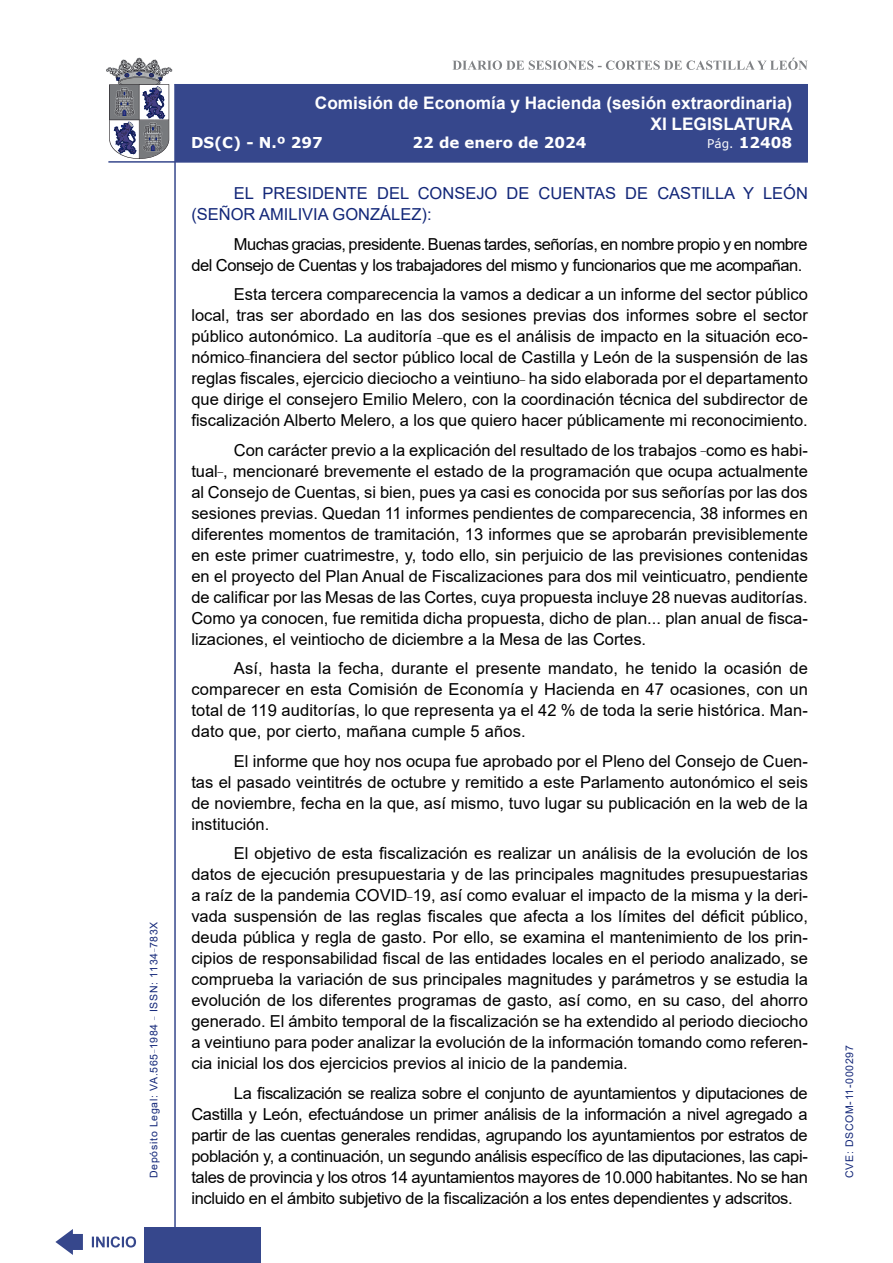
<style>
.page{position:relative;width:893px;height:1263px;background:#fff}
.page>*{position:absolute;margin:0;border:0;box-sizing:border-box;transform-origin:0 0}
.t1{font:700 17.25px/20.7px "Arial";color:#fff;text-align:right}
.t2{font:16.5px/21px "Arial";color:#000;text-align:justify}
.t3{font:16.5px/21px "Arial";letter-spacing:-.03em;color:#000}
.Orador{font:16.5px/21px "Arial";color:#122678}
.t4{font:700 15px "Verdana";color:#fff}
.t5{font:10.5px "Arial";letter-spacing:.065em;color:#122678}
.s1{font-weight:400;font-size:12px}
</style>
<div class="page">
<svg style="left:452px;top:58px;width:356px;height:12px"></svg>
<hr style="left:174px;top:84px;width:2px;height:1179px;background:#36478c">
<div style="left:144px;top:1227px;width:117px;height:36px;background:#36478c"></div>
<div style="left:175px;top:84px;width:633px;height:78px;background:#36478c"></div>
<hr style="left:108px;top:161px;width:700px;height:2px;background:#36478c">
<svg style="left:92px;top:1236px;width:44px;height:11px"></svg>
<svg style="left:55px;top:1229px;width:28px;height:26px"></svg>
<svg style="left:106px;top:58px;width:66px;height:101px"></svg>
<p class="t5" style="left:146px;top:1178px;width:258px;rotate:-90deg">Depósito Legal: VA.565<sup>_</sup>1984 <sup>_</sup> ISSN: 1134<sup>_</sup>783X</p>
<p class="t1" style="left:315px;top:93px;width:480px">Comisión de Economía y Hacienda (sesión extraordinaria)<br>XI LEGISLATURA</p>
<p class="t4" style="left:191px;top:132px;width:133px">DS(C) - N.º 297</p>
<p class="t4" style="left:413px;top:132px;width:175px">22 de enero de 2024</p>
<p class="t4" style="left:707px;top:132px;width:86px"><span class="s1">Pág.</span> 12408</p>
<p class="Orador" style="left:191px;top:183px;width:618px;text-indent:43px">EL PRESIDENTE DEL CONSEJO DE CUENTAS DE CASTILLA Y LEÓN (SEÑOR AMILIVIA GONZÁLEZ):</p>
<p class="t3" style="left:191px;top:233px;width:618px;text-indent:43px">Muchas gracias, presidente. Buenas tardes, señorías, en nombre propio y en nombre del Consejo de Cuentas y los trabajadores del mismo y funcionarios que me acompañan.</p>
<p class="t2" style="left:191px;top:284px;width:618px;text-indent:43px">Esta tercera comparecencia la vamos a dedicar a un informe del sector público local, tras ser abordado en las dos sesiones previas dos informes sobre el sector público autonómico. La auditoría <sup>_</sup>que es el análisis de impacto en la situación eco&shy;nómico<sup>_</sup>financiera del sector público local de Castilla y León de la suspensión de las reglas fiscales, ejercicio dieciocho a veintiuno<sup>_</sup> ha sido elaborada por el departamento que dirige el consejero Emilio Melero, con la coordinación técnica del subdirector de fiscalización Alberto Melero, a los que quiero hacer públicamente mi reconocimiento.</p>
<p class="t2" style="left:191px;top:439px;width:618px;text-indent:43px">Con carácter previo a la explicación del resultado de los trabajos <sup>_</sup>como es habi&shy;tual<sup>_</sup>, mencionaré brevemente el estado de la programación que ocupa actualmente al Consejo de Cuentas, si bien, pues ya casi es conocida por sus señorías por las dos sesiones previas. Quedan 11 informes pendientes de comparecencia, 38 informes en diferentes momentos de tramitación, 13 informes que se aprobarán previsiblemente en este primer cuatrimestre, y, todo ello, sin perjuicio de las previsiones contenidas en el proyecto del Plan Anual de Fiscalizaciones para dos mil veinticuatro, pendiente de calificar por las Mesas de las Cortes, cuya propuesta incluye 28 nuevas auditorías.<br>Como ya conocen, fue remitida dicha propuesta, dicho de plan... plan anual de fisca&shy;lizaciones, el veintiocho de diciembre a la Mesa de las Cortes.</p>
<p class="t2" style="left:191px;top:658px;width:618px;text-indent:43px">Así, hasta la fecha, durante el presente mandato, he tenido la ocasión de comparecer en esta Comisión de Economía y Hacienda en 47 ocasiones, con un total de 119 auditorías, lo que representa ya el 42 % de toda la serie histórica. Man&shy;dato que, por cierto, mañana cumple 5 años.</p>
<p class="t2" style="left:191px;top:750px;width:618px;text-indent:43px">El informe que hoy nos ocupa fue aprobado por el Pleno del Consejo de Cuen&shy;tas el pasado veintitrés de octubre y remitido a este Parlamento autonómico el seis de noviembre, fecha en la que, así mismo, tuvo lugar su publicación en la web de la institución.</p>
<p class="t2" style="left:191px;top:843px;width:618px;text-indent:43px">El objetivo de esta fiscalización es realizar un análisis de la evolución de los datos de ejecución presupuestaria y de las principales magnitudes presupuestarias a raíz de la pandemia COVID<sup>_</sup>19, así como evaluar el impacto de la misma y la deri&shy;vada suspensión de las reglas fiscales que afecta a los límites del déficit público, deuda pública y regla de gasto. Por ello, se examina el mantenimiento de los prin&shy;cipios de responsabilidad fiscal de las entidades locales en el periodo analizado, se comprueba la variación de sus principales magnitudes y parámetros y se estudia la evolución de los diferentes programas de gasto, así como, en su caso, del ahorro generado. El ámbito temporal de la fiscalización se ha extendido al periodo dieciocho a veintiuno para poder analizar la evolución de la información tomando como referen&shy;cia inicial los dos ejercicios previos al inicio de la pandemia.</p>
<p class="t2" style="left:191px;top:1082px;width:618px;text-indent:43px">La fiscalización se realiza sobre el conjunto de ayuntamientos y diputaciones de Castilla y León, efectuándose un primer análisis de la información a nivel agregado a partir de las cuentas generales rendidas, agrupando los ayuntamientos por estratos de población y, a continuación, un segundo análisis específico de las diputaciones, las capi&shy;tales de provincia y los otros 14 ayuntamientos mayores de 10.000 habitantes. No se han incluido en el ámbito subjetivo de la fiscalización a los entes dependientes y adscritos.</p>
<p class="t5" style="left:842px;top:1178px;width:134px;rotate:-90deg">CVE: DSCOM-11-000297</p>
</div>
